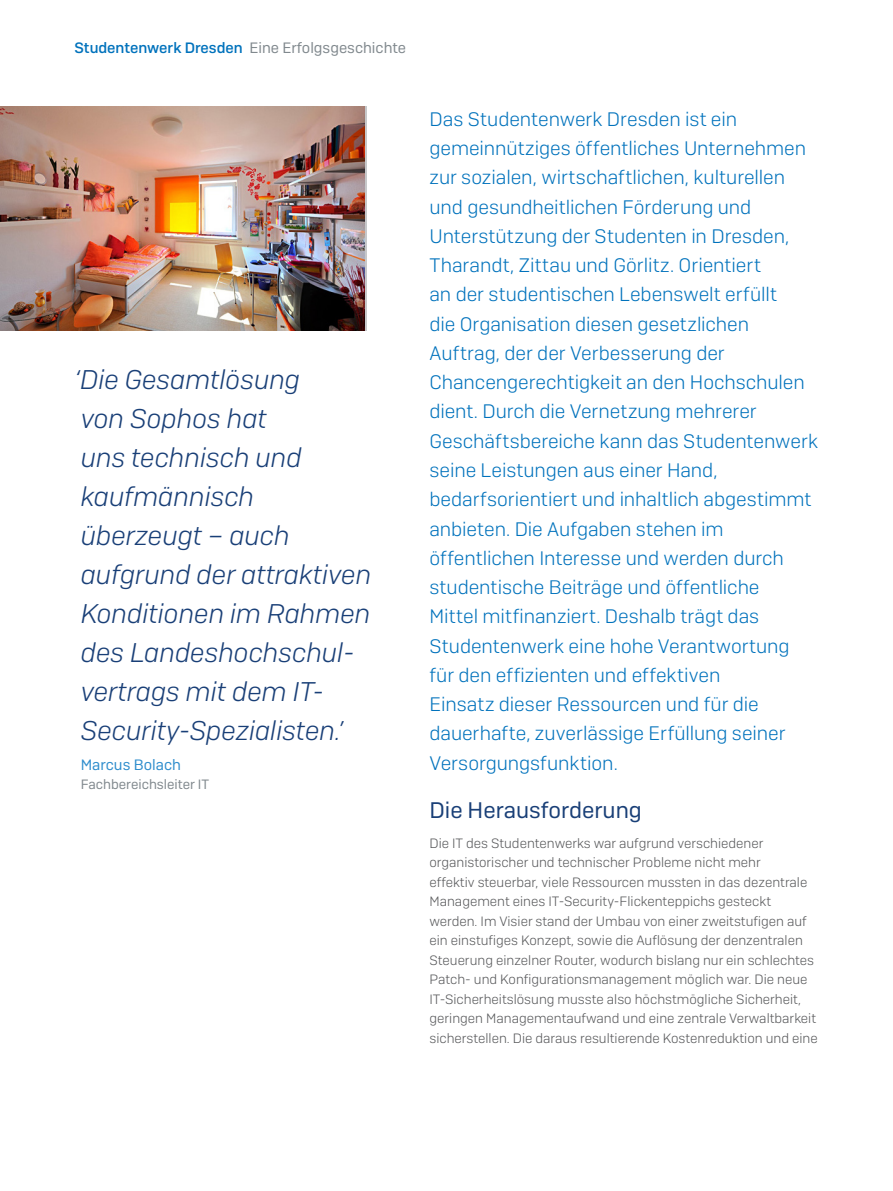
<style>
.page{position:relative;width:893px;height:1191px;background:#fff}
.page>*{position:absolute;margin:0;border:0;box-sizing:border-box;transform-origin:0 0}
.Qoute{font:italic 300 27px/39px "Sophos Sans";color:#193f77}
.Subheading_1{font:22.5px "Sophos Sans";color:#193f77}
.Heading_Intro{font:300 19.5px/29.2px "Sophos Sans";letter-spacing:-.005em;color:#0072bc}
.t1{font:15px "Sophos Sans";color:#81898e}
.Acreditation{font:15px "Sophos Sans";color:#308ecd}
.Body_Copy{font:300 13.5px/19.5px "Sophos Sans";color:#57585a}
.Job_Title{font:13.5px "Sophos Sans";color:#81898e}
.s1{font-weight:500;color:#0072bc}
</style>
<div class="page">
<img style="left:0;top:106px;width:364px;height:225px">
<p class="t1" style="left:74px;top:39px;width:333px"><span class="s1">Studentenwerk Dresden</span> Eine Erfolgsgeschichte</p>
<p class="Qoute" style="left:74px;top:360px;width:298px">‘Die Gesamtlösung<br>von Sophos hat<br>uns technisch und kaufmännisch überzeugt – auch aufgrund der attraktiven<br>Konditionen im Rahmen des Landeshochschul&shy;vertrags mit dem IT-<br>Security-Spezialisten.’</p>
<p class="Acreditation" style="left:81px;top:755px;width:102px">Marcus Bolach</p>
<p class="Job_Title" style="left:81px;top:776px;width:130px">Fachbereichsleiter IT</p>
<p class="Heading_Intro" style="left:429px;top:104px;width:390px">Das Studentenwerk Dresden ist ein gemeinnütziges öffentliches Unternehmen zur sozialen, wirtschaftlichen, kulturellen und gesundheitlichen Förderung und Unterstützung der Studenten in Dresden, Tharandt, Zittau und Görlitz. Orientiert<br>an der studentischen Lebenswelt erfüllt<br>die Organisation diesen gesetzlichen Auftrag, der der Verbesserung der Chancengerechtigkeit an den Hochschulen dient. Durch die Vernetzung mehrerer Geschäftsbereiche kann das Studentenwerk seine Leistungen aus einer Hand, bedarfsorientiert und inhaltlich abgestimmt anbieten. Die Aufgaben stehen im öffentlichen Interesse und werden durch studentische Beiträge und öffentliche<br>Mittel mitfinanziert. Deshalb trägt das Studentenwerk eine hohe Verantwortung für den effizienten und effektiven<br>Einsatz dieser Ressourcen und für die dauerhafte, zuverlässige Erfüllung seiner Versorgungsfunktion.</p>
<p class="Subheading_1" style="left:429px;top:797px;width:214px">Die Herausforderung</p>
<p class="Body_Copy" style="left:429px;top:833px;width:390px">Die IT des Studentenwerks war aufgrund verschiedener organistorischer und technischer Probleme nicht mehr<br>effektiv steuerbar, viele Ressourcen mussten in das dezentrale Management eines IT-Security-Flickenteppichs gesteckt werden. Im Visier stand der Umbau von einer zweitstufigen auf ein einstufiges Konzept, sowie die Auflösung der denzentralen Steuerung einzelner Router, wodurch bislang nur ein schlechtes Patch- und Konfigurationsmanagement möglich war. Die neue IT-Sicherheitslösung musste also höchstmögliche Sicherheit, geringen Managementaufwand und eine zentrale Verwaltbarkeit sicherstellen. Die daraus resultierende Kostenreduktion und eine</p>
</div>
